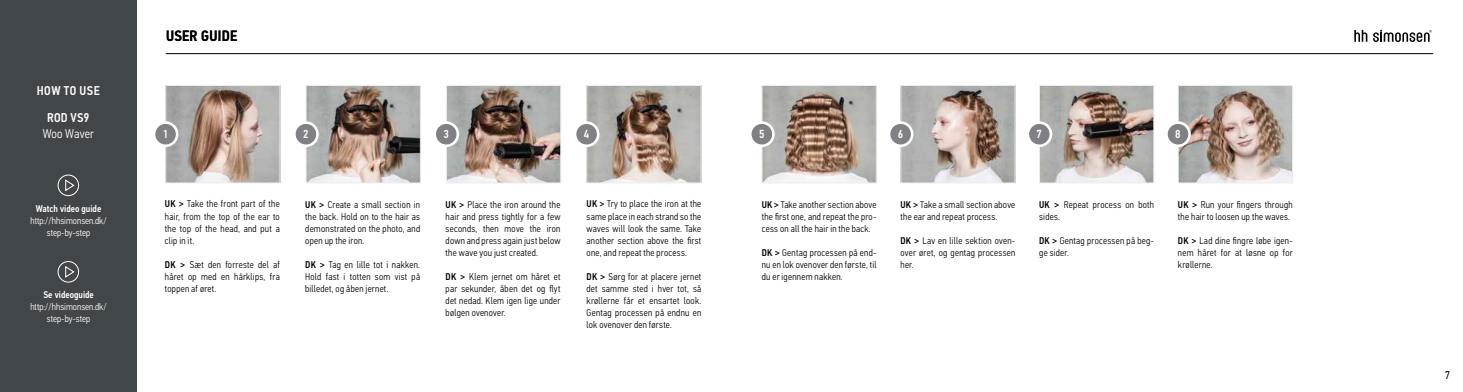
<style>
.page{position:relative;width:1463px;height:392px;background:#fff}
.page>*{position:absolute;margin:0;border:0;box-sizing:border-box;transform-origin:0 0}
.t1{font:500 15px "PFDIN Text Cond Std";letter-spacing:.02em;color:#000}
.t2{font:500 12.75px/27px "PFDIN Text Cond Std";letter-spacing:.03em;color:#fff;text-align:center}
.t3{font:300 12.75px "PFDIN Text Cond Std";letter-spacing:.01em;color:#fff}
.t4{font:500 11.7px "PFDIN Text Cond Std";color:#fff}
.t5{font:11.25px "PFDIN Text Cond Std";color:#000}
.t6{font:300 9.75px/12px "PFDIN Text Cond Std";letter-spacing:.025em;color:#000;text-align:justify}
.t7{font:300 9.75px/12px "PFDIN Text Cond Std";color:#fff;text-align:center}
.t8{font:500 9.75px "PFDIN Text Cond Std";color:#fff}
.s1{font-weight:500}
</style>
<div class="page">
<svg style="left:1354px;top:30px;width:13px;height:12px"></svg>
<svg style="left:1373px;top:30px;width:58px;height:12px"></svg>
<hr style="left:166px;top:53px;width:1267px;height:1px;background:#000">
<img style="left:167px;top:87px;width:111px;height:94px">
<div style="left:165px;top:85px;width:115px;height:98px;border:1px solid #ededed"></div>
<img style="left:448px;top:87px;width:111px;height:94px">
<div style="left:446px;top:85px;width:115px;height:98px;border:1px solid #ededed"></div>
<img style="left:308px;top:87px;width:111px;height:94px">
<div style="left:306px;top:85px;width:115px;height:98px;border:1px solid #ededed"></div>
<img style="left:588px;top:87px;width:111px;height:94px">
<div style="left:586px;top:85px;width:115px;height:98px;border:1px solid #ededed"></div>
<img style="left:902px;top:87px;width:111px;height:94px">
<div style="left:900px;top:85px;width:115px;height:98px;border:1px solid #ededed"></div>
<img style="left:1180px;top:87px;width:111px;height:94px">
<div style="left:1178px;top:85px;width:115px;height:98px;border:1px solid #ededed"></div>
<img style="left:764px;top:87px;width:110px;height:94px">
<div style="left:762px;top:85px;width:114px;height:98px;border:1px solid #ededed"></div>
<img style="left:1041px;top:87px;width:111px;height:94px">
<div style="left:1039px;top:85px;width:115px;height:98px;border:1px solid #ededed"></div>
<div style="left:154px;top:122px;width:23px;height:23px;background:#818185;border-radius:50%"></div>
<div style="left:153px;top:121px;width:25px;height:26px;border:3px solid #fff;border-radius:50%"></div>
<div style="left:435px;top:122px;width:23px;height:23px;background:#818185;border-radius:50%"></div>
<div style="left:433px;top:121px;width:26px;height:26px;border:3px solid #fff;border-radius:50%"></div>
<div style="left:294px;top:122px;width:23px;height:23px;background:#818185;border-radius:50%"></div>
<div style="left:293px;top:121px;width:26px;height:26px;border:3px solid #fff;border-radius:50%"></div>
<div style="left:575px;top:122px;width:23px;height:23px;background:#818185;border-radius:50%"></div>
<div style="left:574px;top:121px;width:25px;height:26px;border:3px solid #fff;border-radius:50%"></div>
<div style="left:889px;top:122px;width:23px;height:23px;background:#818185;border-radius:50%"></div>
<div style="left:888px;top:121px;width:25px;height:26px;border:3px solid #fff;border-radius:50%"></div>
<div style="left:1166px;top:122px;width:23px;height:23px;background:#818185;border-radius:50%"></div>
<div style="left:1165px;top:121px;width:26px;height:26px;border:3px solid #fff;border-radius:50%"></div>
<div style="left:750px;top:122px;width:23px;height:23px;background:#818185;border-radius:50%"></div>
<div style="left:749px;top:121px;width:26px;height:26px;border:3px solid #fff;border-radius:50%"></div>
<div style="left:1028px;top:122px;width:23px;height:23px;background:#818185;border-radius:50%"></div>
<div style="left:1026px;top:121px;width:26px;height:26px;border:3px solid #fff;border-radius:50%"></div>
<div style="left:0;top:0;width:137px;height:391px;background:#40464a"></div>
<div style="left:58px;top:174px;width:21px;height:22px;border:1px solid #fff;border-radius:50%"></div>
<svg style="left:65px;top:179px;width:10px;height:12px"></svg>
<div style="left:58px;top:261px;width:21px;height:21px;border:1px solid #fff;border-radius:50%"></div>
<svg style="left:65px;top:266px;width:10px;height:12px"></svg>
<h2 class="t2" style="left:37px;top:77px;width:64px">HOW TO USE<br>ROD VS9</h2>
<h2 class="t3" style="left:43px;top:127px;width:53px">Woo Waver</h2>
<p class="t8" style="left:36px;top:202px;width:67px">Watch video guide</p>
<p class="t7" style="left:30px;top:214px;width:78px">http://hhsimonsen.dk/ step-by-step</p>
<p class="t8" style="left:43px;top:289px;width:52px">Se videoguide</p>
<p class="t7" style="left:30px;top:300px;width:78px">http://hhsimonsen.dk/ step-by-step</p>
<h1 class="t1" style="left:166px;top:27px;width:73px">USER GUIDE</h1>
<p class="t4" style="left:163px;top:127px;width:7px">1</p>
<p class="t4" style="left:303px;top:127px;width:7px">2</p>
<p class="t4" style="left:443px;top:127px;width:7px">3</p>
<p class="t4" style="left:584px;top:127px;width:7px">4</p>
<p class="t4" style="left:759px;top:127px;width:7px">5</p>
<p class="t4" style="left:898px;top:127px;width:7px">6</p>
<p class="t4" style="left:1036px;top:127px;width:7px">7</p>
<p class="t4" style="left:1175px;top:127px;width:7px">8</p>
<p class="t6" style="left:165px;top:198px;width:116px"><span class="s1">UK &gt;</span> Take the front part of the hair, from the top of the ear to the top of the head, and put a clip in it.</p>
<p class="t6" style="left:165px;top:258px;width:116px"><span class="s1">DK &gt;</span> Sæt den forreste del af håret op med en hårklips, fra toppen af øret.</p>
<p class="t6" style="left:305px;top:198px;width:116px"><span class="s1">UK &gt;</span> Create a small section in the back. Hold on to the hair as demonstrated on the photo, and open up the iron.</p>
<p class="t6" style="left:305px;top:258px;width:116px"><span class="s1">DK &gt;</span> Tag en lille tot i nakken.<br>Hold fast i totten som vist på billedet, og åben jernet.</p>
<p class="t6" style="left:446px;top:198px;width:116px"><span class="s1">UK &gt;</span> Place the iron around the hair and press tightly for a few seconds, then move the iron down and press again just below the wave you just created.</p>
<p class="t6" style="left:446px;top:270px;width:116px"><span class="s1">DK &gt;</span> Klem jernet om håret et par sekunder, åben det og flyt det nedad. Klem igen lige under bølgen ovenover.</p>
<p class="t6" style="left:586px;top:198px;width:116px"><span class="s1">UK &gt;</span> Try to place the iron at the same place in each strand so the waves will look the same. Take another section above the first one, and repeat the process.</p>
<p class="t6" style="left:586px;top:270px;width:116px"><span class="s1">DK &gt;</span> Sørg for at placere jernet det samme sted i hver tot, så krøllerne får et ensartet look.<br>Gentag processen på endnu en lok ovenover den første.</p>
<p class="t6" style="left:762px;top:198px;width:116px"><span class="s1">UK &gt;</span> Take another section above the first one, and repeat the pro&shy;cess on all the hair in the back.</p>
<p class="t6" style="left:762px;top:246px;width:116px"><span class="s1">DK &gt;</span> Gentag processen på end&shy;nu en lok ovenover den første, til du er igennem nakken.</p>
<p class="t6" style="left:900px;top:198px;width:116px"><span class="s1">UK &gt;</span> Take a small section above the ear and repeat process.</p>
<p class="t6" style="left:900px;top:234px;width:116px"><span class="s1">DK &gt;</span> Lav en lille sektion oven&shy;over øret, og gentag processen her.</p>
<p class="t6" style="left:1039px;top:198px;width:116px"><span class="s1">UK &gt;</span> Repeat process on both sides.</p>
<p class="t6" style="left:1039px;top:234px;width:116px"><span class="s1">DK &gt;</span> Gentag processen på beg&shy;ge sider.</p>
<p class="t6" style="left:1178px;top:198px;width:116px"><span class="s1">UK &gt;</span> Run your fingers through the hair to loosen up the waves.</p>
<p class="t6" style="left:1178px;top:234px;width:116px"><span class="s1">DK &gt;</span> Lad dine fingre løbe igen&shy;nem håret for at løsne op for krøllerne.</p>
<p class="t5" style="left:1445px;top:368px;width:6px">7</p>
</div>
